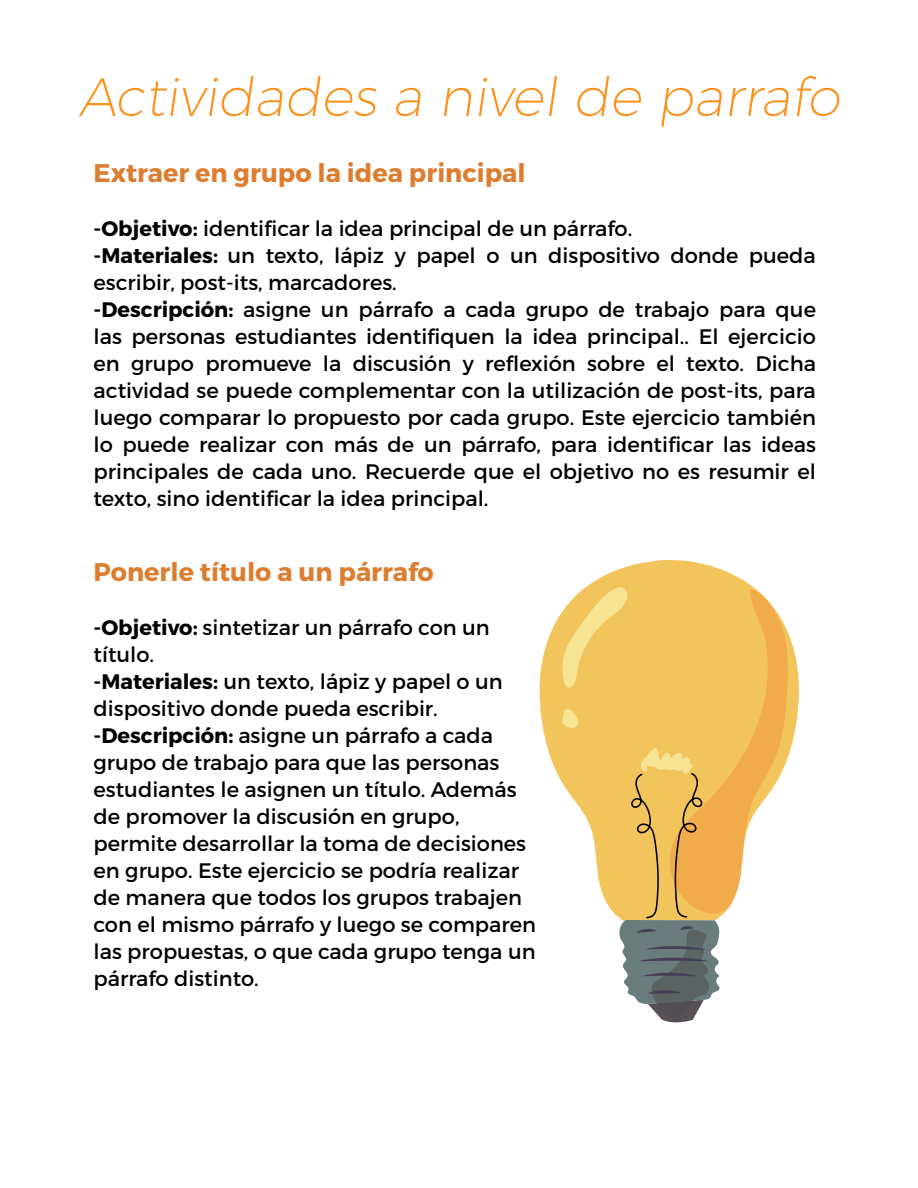
<style>
.page{position:relative;width:918px;height:1188px;background:#fff}
.page>*{position:absolute;margin:0;border:0;box-sizing:border-box;transform-origin:0 0}
.t1{font:54px "Trueno Ult Lt It";color:#ff8f17}
.t2{font:25.5px "Trueno Bd";color:#dc7d30}
.t3{font:21px/27px "Trueno Rg";color:#000}
.s1{font-family:"Trueno Bd"}
</style>
<div class="page">
<svg style="left:539px;top:560px;width:260px;height:222px"></svg>
<svg style="left:562px;top:587px;width:227px;height:436px"></svg>
<h1 class="t1" style="left:78px;top:64px;width:763px">Actividades a nivel de parrafo</h1>
<p class="t2" style="left:94px;top:157px;width:434px">Extraer en grupo la idea principal</p>
<p class="t3" style="left:94px;top:215px;width:724px"><span class="s1">-Objetivo:</span> identificar la idea principal de un párrafo.<br><span class="s1">-Materiales:</span> un texto, lápiz y papel o un dispositivo donde pueda escribir, post-its, marcadores.<br><span class="s1">-Descripción:</span> asigne un párrafo a cada grupo de trabajo para que las personas estudiantes identifiquen la idea principal.. El ejercicio en grupo promueve la discusión y reflexión sobre el texto. Dicha actividad se puede complementar con la utilización de post-its, para luego comparar lo propuesto por cada grupo. Este ejercicio también lo puede realizar con más de un párrafo, para identificar las ideas principales de cada uno. Recuerde que el objetivo no es resumir el texto, sino identificar la idea principal.</p>
<p class="t2" style="left:94px;top:556px;width:342px">Ponerle título a un párrafo</p>
<p class="t3" style="left:94px;top:614px;width:444px"><span class="s1">-Objetivo:</span> sintetizar un párrafo con un título.<br><span class="s1">-Materiales:</span> un texto, lápiz y papel o un dispositivo donde pueda escribir. <span class="s1">-Descripción:</span> asigne un párrafo a cada grupo de trabajo para que las personas estudiantes le asignen un título. Además de promover la discusión en grupo, permite desarrollar la toma de decisiones en grupo. Este ejercicio se podría realizar de manera que todos los grupos trabajen con el mismo párrafo y luego se comparen las propuestas, o que cada grupo tenga un párrafo distinto.</p>
</div>
